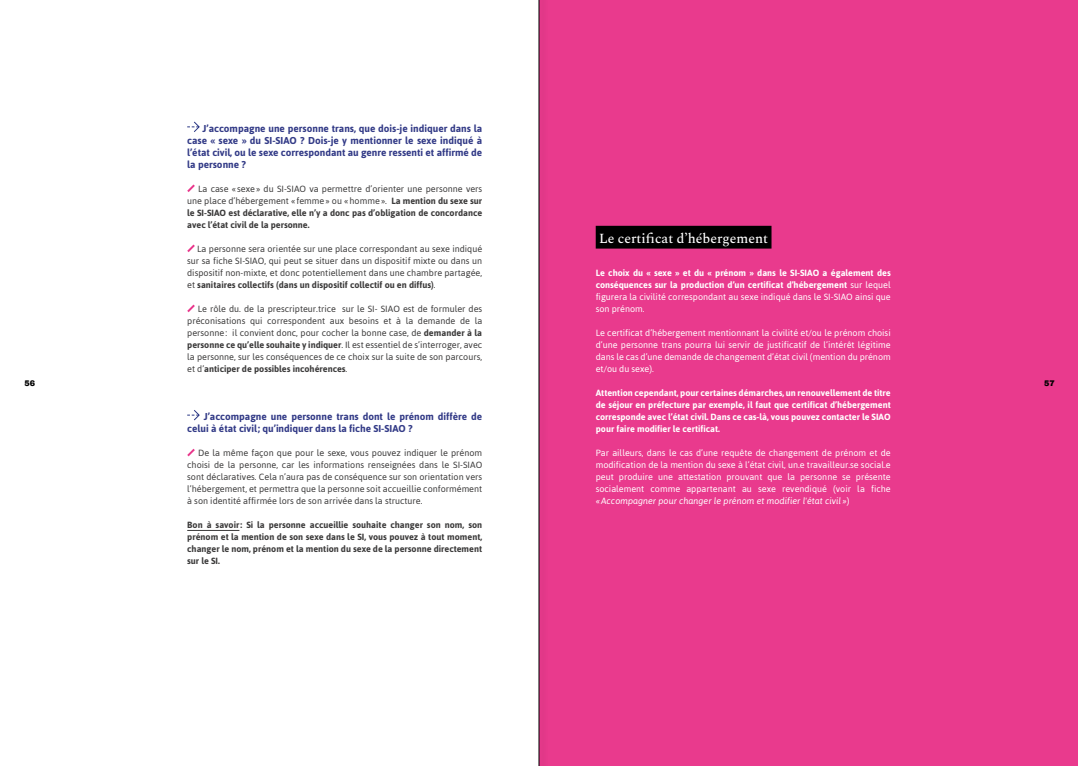
<style>
.page{position:relative;width:1078px;height:766px;background:#fff}
.page>*{position:absolute;margin:0;border:0;box-sizing:border-box;transform-origin:0 0}
.t1{font:500 13.7px "Spectral";color:#fff}
.t2{font:700 10px/12px "Asap";color:#333b87;text-align:justify}
.t3{font:9px/12px "Asap";color:#3c3b3b;text-align:justify}
.t4{font:9px/12px "Asap";color:#fff;text-align:justify}
.t5{font:700 9px/12px "Asap";color:#fff;text-align:justify}
.t6{font:700 9px/12px "Asap";color:#3c3b3b;text-align:justify}
.t7{font:900 8px "Archivo";color:#000}
.s1{font-weight:400}
.s2{font-weight:700}
.s3{font-style:italic}
</style>
<div class="page">
<hr style="left:187px;top:530px;width:52px;height:1px;background:#3c3b3b">
<svg style="left:187px;top:121px;width:13px;height:11px"></svg>
<svg style="left:187px;top:184px;width:8px;height:8px"></svg>
<svg style="left:187px;top:244px;width:8px;height:8px"></svg>
<svg style="left:187px;top:304px;width:8px;height:9px"></svg>
<svg style="left:187px;top:410px;width:13px;height:11px"></svg>
<svg style="left:187px;top:448px;width:8px;height:9px"></svg>
<div style="left:539px;top:0;width:538px;height:765px;background:#e93a8d"></div>
<div style="left:595px;top:226px;width:176px;height:22px;background:#000"></div>
<div style="left:537px;top:0;width:11px;height:765px;background:#000;opacity:.85"></div>
<hr style="left:538px;top:0;width:1px;height:765px;background:#000">
<p class="t2" style="left:187px;top:122px;width:296px;text-indent:15px">J’accompagne une personne trans, que dois-je indiquer dans la case « sexe » du SI-SIAO ? Dois-je y mentionner le sexe indiqué à l’état civil, ou le sexe correspondant au genre ressenti et affirmé de la personne ?</p>
<p class="t6" style="left:187px;top:183px;width:296px;text-indent:11px"><span class="s1">La case « sexe» du SI-SIAO va permettre d’orienter une personne vers une place d’hébergement « femme» ou «homme».</span> La mention du sexe sur le SI-SIAO est déclarative, elle n’y a donc pas d’obligation de concordance avec l’état civil de la personne.</p>
<p class="t3" style="left:187px;top:243px;width:296px;text-indent:10px">La personne sera orientée sur une place correspondant au sexe indiqué sur sa fiche SI-SIAO, qui peut se situer dans un dispositif mixte ou dans un dispositif non-mixte, et donc potentiellement dans une chambre partagée, et <span class="s2">sanitaires collectifs (dans un dispositif collectif ou en diffus)</span>.</p>
<p class="t3" style="left:187px;top:303px;width:296px;text-indent:11px">Le rôle du. de la prescripteur.trice sur le SI- SIAO est de formuler des préconisations qui correspondent aux besoins et à la demande de la personne: il convient donc, pour cocher la bonne case, de <span class="s2">demander à la personne ce qu’elle souhaite y indiquer</span>. Il est essentiel de s’interroger, avec la personne, sur les conséquences de ce choix sur la suite de son parcours, et d’<span class="s2">anticiper de possibles incohérences</span>.</p>
<p class="t2" style="left:187px;top:410px;width:296px;text-indent:16px">J’accompagne une personne trans dont le prénom diffère de celui à état civil; qu’indiquer dans la fiche SI-SIAO ?</p>
<p class="t3" style="left:187px;top:447px;width:296px;text-indent:11px">De la même façon que pour le sexe, vous pouvez indiquer le prénom choisi de la personne, car les informations renseignées dans le SI-SIAO sont déclaratives. Cela n’aura pas de conséquence sur son orientation vers l’hébergement, et permettra que la personne soit accueillie conformément à son identité affirmée lors de son arrivée dans la structure.</p>
<p class="t6" style="left:187px;top:519px;width:296px">Bon à savoir: Si la personne accueillie souhaite changer son nom, son prénom et la mention de son sexe dans le SI, vous pouvez à tout moment, changer le nom, prénom et la mention du sexe de la personne directement sur le SI.</p>
<h1 class="t1" style="left:599px;top:228px;width:170px">Le certificat d’hébergement</h1>
<p class="t5" style="left:595px;top:267px;width:296px">Le choix du « sexe » et du « prénom » dans le SI-SIAO a également des conséquences sur la production d’un certificat d’hébergement <span class="s1">sur lequel figurera la civilité correspondant au sexe indiqué dans le SI-SIAO ainsi que son prénom.</span></p>
<p class="t4" style="left:595px;top:327px;width:296px">Le certificat d’hébergement mentionnant la civilité et/ou le prénom choisi d’une personne trans pourra lui servir de justificatif de l’intérêt légitime dans le cas d’une demande de changement d’état civil (mention du prénom et/ou du sexe).</p>
<p class="t5" style="left:595px;top:387px;width:296px">Attention cependant, pour certaines démarches, un renouvellement de titre de séjour en préfecture par exemple, il faut que certificat d’hébergement corresponde avec l’état civil. Dans ce cas-là, vous pouvez contacter le SIAO pour faire modifier le certificat.</p>
<p class="t4" style="left:595px;top:447px;width:296px">Par ailleurs, dans le cas d’une requête de changement de prénom et de modification de la mention du sexe à l’état civil, un.e travailleur.se social.e peut produire une attestation prouvant que la personne se présente socialement comme appartenant au sexe revendiqué (voir la fiche <span class="s3">«Accompagner pour changer le prénom et modifier l'état civil »</span>)</p>
<p class="t7" style="left:25px;top:378px;width:12px">56</p>
<p class="t7" style="left:1043px;top:378px;width:12px">57</p>
</div>
